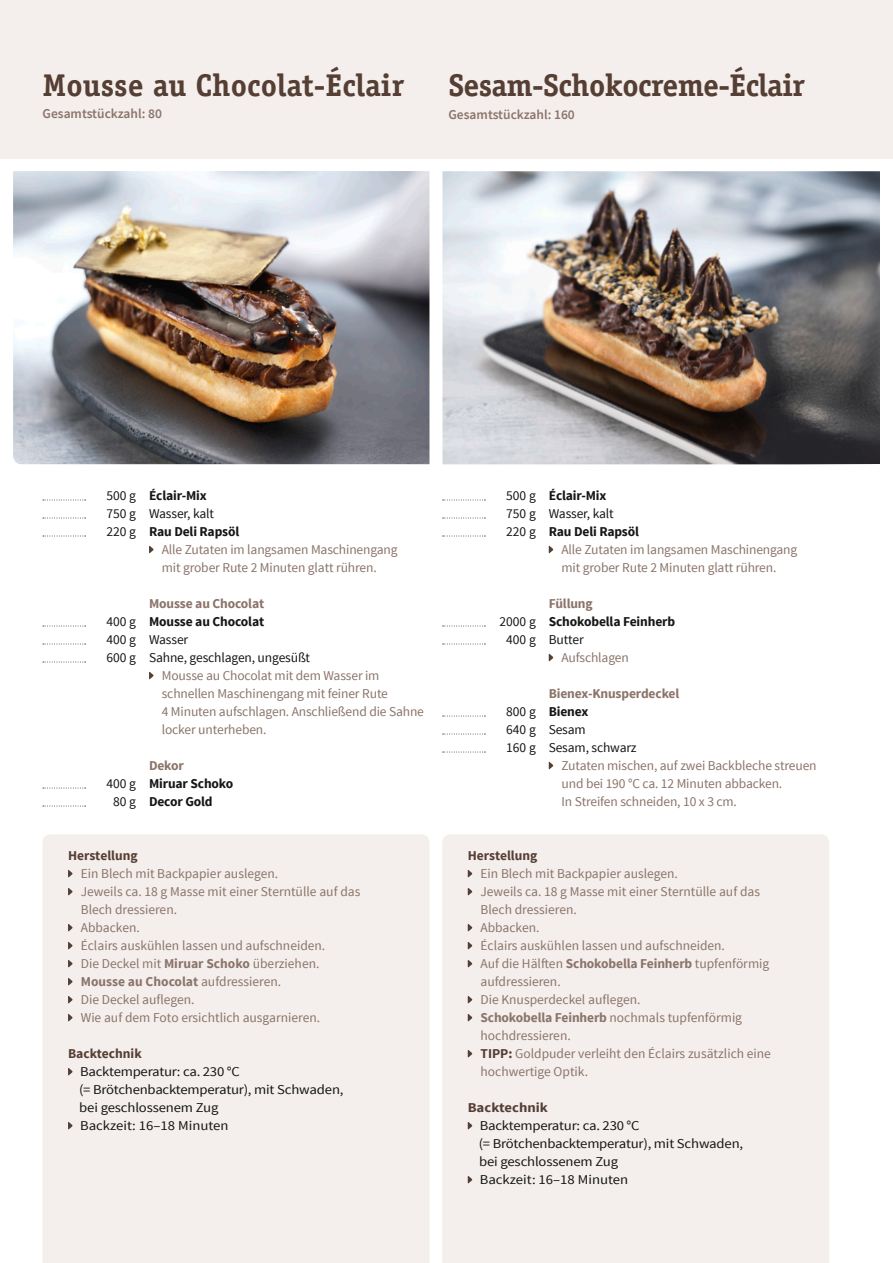
<style>
.page{position:relative;width:893px;height:1263px;background:#fff}
.page>*{position:absolute;margin:0;border:0;box-sizing:border-box;transform-origin:0 0}
.Headline_Rezept_21_2{font:700 31.5px "Officina Serif";letter-spacing:-.02em;color:#553e34}
.Headline_Rezept_21_2-2{font:700 31.5px "Officina Serif";color:#553e34}
.Herstellung_Aufzaehl{font:13.5px/18px "Source Sans Pro";letter-spacing:-.005em;color:#8b746a}
.Mengenangaben_Rezept{font:13.5px/18px "Source Sans Pro";letter-spacing:-.01em;color:#151616;scale:1.09 1}
.Mengenangaben_Rezept-2{font:13.5px/18px "Source Sans Pro";letter-spacing:-.01em;color:#151616}
.t1{font:700 13.5px "Source Sans Pro";letter-spacing:-.01em;color:#151616}
.Herstellung_Aufzaehl-2{font:700 13.5px "Source Sans Pro";letter-spacing:-.01em;color:#8b746a}
.Subhead_Rezept_9_15{font:600 13.5px "Source Sans Pro";color:#8b746a}
.Herstellung_Headline{font:700 13.5px "Source Sans Pro";color:#553e34}
.Herstellung_Headline-2{font:700 13.5px "Source Sans Pro";color:#553e34;scale:1.09 1}
.s1{font-weight:700}
.s2{font-weight:400}
.s3{font-weight:700;color:#553e34}
</style>
<div class="page">
<div style="left:43px;top:834px;width:386px;height:429px;background:#f4efec"></div>
<div style="left:442px;top:834px;width:387px;height:429px;background:#f4efec"></div>
<div style="left:0;top:0;width:893px;height:158px;background:#f4efec"></div>
<img style="left:13px;top:171px;width:416px;height:293px">
<img style="left:442px;top:171px;width:438px;height:293px">
<svg style="left:149px;top:545px;width:5px;height:9px"></svg>
<svg style="left:149px;top:671px;width:5px;height:9px"></svg>
<svg style="left:549px;top:545px;width:5px;height:9px"></svg>
<svg style="left:549px;top:653px;width:5px;height:9px"></svg>
<svg style="left:549px;top:761px;width:5px;height:9px"></svg>
<svg style="left:43px;top:500px;width:43px;height:1px"></svg>
<svg style="left:43px;top:518px;width:43px;height:1px"></svg>
<svg style="left:43px;top:536px;width:43px;height:1px"></svg>
<svg style="left:43px;top:626px;width:43px;height:1px"></svg>
<svg style="left:43px;top:644px;width:43px;height:1px"></svg>
<svg style="left:43px;top:662px;width:43px;height:1px"></svg>
<svg style="left:43px;top:788px;width:43px;height:1px"></svg>
<svg style="left:43px;top:806px;width:43px;height:1px"></svg>
<svg style="left:443px;top:500px;width:42px;height:1px"></svg>
<svg style="left:443px;top:518px;width:42px;height:1px"></svg>
<svg style="left:443px;top:536px;width:42px;height:1px"></svg>
<svg style="left:443px;top:626px;width:42px;height:1px"></svg>
<svg style="left:443px;top:644px;width:42px;height:1px"></svg>
<svg style="left:443px;top:716px;width:42px;height:1px"></svg>
<svg style="left:443px;top:734px;width:42px;height:1px"></svg>
<svg style="left:443px;top:752px;width:42px;height:1px"></svg>
<svg style="left:68px;top:869px;width:5px;height:9px"></svg>
<svg style="left:68px;top:887px;width:5px;height:9px"></svg>
<svg style="left:68px;top:923px;width:5px;height:9px"></svg>
<svg style="left:68px;top:941px;width:5px;height:9px"></svg>
<svg style="left:68px;top:959px;width:5px;height:9px"></svg>
<svg style="left:68px;top:977px;width:5px;height:9px"></svg>
<svg style="left:68px;top:995px;width:5px;height:9px"></svg>
<svg style="left:68px;top:1013px;width:5px;height:9px"></svg>
<svg style="left:68px;top:1067px;width:5px;height:9px"></svg>
<svg style="left:68px;top:1121px;width:5px;height:9px"></svg>
<svg style="left:468px;top:869px;width:5px;height:9px"></svg>
<svg style="left:468px;top:887px;width:5px;height:9px"></svg>
<svg style="left:468px;top:923px;width:5px;height:9px"></svg>
<svg style="left:468px;top:941px;width:5px;height:9px"></svg>
<svg style="left:468px;top:959px;width:5px;height:9px"></svg>
<svg style="left:468px;top:995px;width:5px;height:9px"></svg>
<svg style="left:468px;top:1013px;width:5px;height:9px"></svg>
<svg style="left:468px;top:1049px;width:5px;height:9px"></svg>
<svg style="left:468px;top:1121px;width:5px;height:9px"></svg>
<svg style="left:468px;top:1175px;width:5px;height:9px"></svg>
<p class="Headline_Rezept_21_2-2" style="left:43px;top:65px;width:363px">Mousse au Chocolat-Éclair</p>
<p class="Subhead_Rezept_9_15" style="left:43px;top:105px;width:121px">Gesamtstückzahl: 80</p>
<p class="Headline_Rezept_21_2" style="left:448px;top:66px;width:358px">Sesam-Schokocreme-Éclair</p>
<p class="Subhead_Rezept_9_15" style="left:448px;top:105px;width:128px">Gesamtstückzahl: 160</p>
<p class="Mengenangaben_Rezept-2" style="left:106px;top:487px;width:31px">500 g</p>
<p class="Mengenangaben_Rezept-2" style="left:106px;top:505px;width:31px">750 g</p>
<p class="Mengenangaben_Rezept-2" style="left:106px;top:523px;width:31px">220 g</p>
<p class="Mengenangaben_Rezept-2" style="left:106px;top:613px;width:31px">400 g</p>
<p class="Mengenangaben_Rezept-2" style="left:106px;top:631px;width:31px">400 g</p>
<p class="Mengenangaben_Rezept-2" style="left:106px;top:649px;width:31px">600 g</p>
<p class="Mengenangaben_Rezept-2" style="left:106px;top:775px;width:31px">400 g</p>
<p class="Mengenangaben_Rezept-2" style="left:113px;top:793px;width:24px">80 g</p>
<p class="t1" style="left:149px;top:487px;width:59px">Éclair-Mix</p>
<p class="Mengenangaben_Rezept-2" style="left:149px;top:505px;width:67px">Wasser, kalt</p>
<p class="t1" style="left:149px;top:523px;width:92px">Rau Deli Rapsöl</p>
<p class="Herstellung_Aufzaehl" style="left:162px;top:541px;width:237px">Alle Zutaten im langsamen Maschinengang mit grober Rute 2 Minuten glatt rühren.</p>
<p class="Herstellung_Aufzaehl-2" style="left:149px;top:595px;width:117px">Mousse au Chocolat</p>
<p class="t1" style="left:149px;top:613px;width:117px">Mousse au Chocolat</p>
<p class="Mengenangaben_Rezept-2" style="left:149px;top:631px;width:41px">Wasser</p>
<p class="Mengenangaben_Rezept-2" style="left:149px;top:649px;width:162px">Sahne, geschlagen, ungesüßt</p>
<p class="Herstellung_Aufzaehl" style="left:162px;top:667px;width:264px">Mousse au Chocolat mit dem Wasser im schnellen Maschinengang mit feiner Rute<br>4 Minuten aufschlagen. Anschließend die Sahne locker unterheben.</p>
<p class="Herstellung_Aufzaehl-2" style="left:149px;top:757px;width:36px">Dekor</p>
<p class="t1" style="left:149px;top:775px;width:86px">Miruar Schoko</p>
<p class="t1" style="left:149px;top:793px;width:65px">Decor Gold</p>
<p class="Herstellung_Headline" style="left:68px;top:847px;width:71px">Herstellung</p>
<p class="Herstellung_Aufzaehl" style="left:81px;top:865px;width:199px">Ein Blech mit Backpapier auslegen.</p>
<p class="Herstellung_Aufzaehl" style="left:81px;top:883px;width:281px">Jeweils ca. 18 g Masse mit einer Sterntülle auf das<br>Blech dressieren.</p>
<p class="Herstellung_Aufzaehl" style="left:81px;top:919px;width:61px">Abbacken.</p>
<p class="Herstellung_Aufzaehl" style="left:81px;top:937px;width:246px">Éclairs auskühlen lassen und aufschneiden.</p>
<p class="Herstellung_Aufzaehl" style="left:81px;top:955px;width:240px">Die Deckel mit <span class="s1">Miruar Schoko</span> überziehen.</p>
<p class="Herstellung_Aufzaehl-2" style="left:81px;top:973px;width:202px">Mousse au Chocolat <span class="s2">aufdressieren.</span></p>
<p class="Herstellung_Aufzaehl" style="left:81px;top:991px;width:115px">Die Deckel auflegen.</p>
<p class="Herstellung_Aufzaehl" style="left:81px;top:1009px;width:241px">Wie auf dem Foto ersichtlich ausgarnieren.</p>
<p class="Herstellung_Headline" style="left:68px;top:1045px;width:75px">Backtechnik</p>
<p class="Mengenangaben_Rezept" style="left:79px;top:1063px;width:244px">Backtemperatur: ca. 230 °C<br>(= Brötchenbacktemperatur), mit Schwaden, bei geschlossenem Zug</p>
<p class="Mengenangaben_Rezept" style="left:80px;top:1117px;width:138px">Backzeit: 16–18 Minuten</p>
<p class="Mengenangaben_Rezept-2" style="left:506px;top:487px;width:31px">500 g</p>
<p class="Mengenangaben_Rezept-2" style="left:506px;top:505px;width:31px">750 g</p>
<p class="Mengenangaben_Rezept-2" style="left:506px;top:523px;width:31px">220 g</p>
<p class="Mengenangaben_Rezept-2" style="left:499px;top:613px;width:38px">2000 g</p>
<p class="Mengenangaben_Rezept-2" style="left:506px;top:631px;width:31px">400 g</p>
<p class="Mengenangaben_Rezept-2" style="left:506px;top:703px;width:31px">800 g</p>
<p class="Mengenangaben_Rezept-2" style="left:506px;top:721px;width:31px">640 g<br>160 g</p>
<p class="t1" style="left:549px;top:487px;width:59px">Éclair-Mix</p>
<p class="Mengenangaben_Rezept-2" style="left:549px;top:505px;width:67px">Wasser, kalt</p>
<p class="t1" style="left:549px;top:523px;width:92px">Rau Deli Rapsöl</p>
<p class="Herstellung_Aufzaehl" style="left:561px;top:541px;width:237px">Alle Zutaten im langsamen Maschinengang mit grober Rute 2 Minuten glatt rühren.</p>
<p class="Herstellung_Aufzaehl-2" style="left:549px;top:595px;width:45px">Füllung</p>
<p class="t1" style="left:549px;top:613px;width:128px">Schokobella Feinherb</p>
<p class="Mengenangaben_Rezept-2" style="left:549px;top:631px;width:36px">Butter</p>
<p class="Herstellung_Aufzaehl" style="left:561px;top:649px;width:69px">Aufschlagen</p>
<p class="Herstellung_Aufzaehl-2" style="left:549px;top:685px;width:132px">Bienex-Knusperdeckel</p>
<p class="t1" style="left:549px;top:703px;width:41px">Bienex</p>
<p class="Mengenangaben_Rezept-2" style="left:549px;top:721px;width:39px">Sesam</p>
<p class="Mengenangaben_Rezept-2" style="left:549px;top:739px;width:89px">Sesam, schwarz</p>
<p class="Herstellung_Aufzaehl" style="left:561px;top:757px;width:257px">Zutaten mischen, auf zwei Backbleche streuen und bei 190 °C ca. 12 Minuten abbacken.<br>In Streifen schneiden, 10 x 3 cm.</p>
<p class="Herstellung_Headline" style="left:468px;top:847px;width:71px">Herstellung</p>
<p class="Herstellung_Aufzaehl" style="left:480px;top:865px;width:199px">Ein Blech mit Backpapier auslegen.</p>
<p class="Herstellung_Aufzaehl" style="left:480px;top:883px;width:281px">Jeweils ca. 18 g Masse mit einer Sterntülle auf das<br>Blech dressieren.</p>
<p class="Herstellung_Aufzaehl" style="left:480px;top:919px;width:61px">Abbacken.</p>
<p class="Herstellung_Aufzaehl" style="left:480px;top:937px;width:246px">Éclairs auskühlen lassen und aufschneiden.</p>
<p class="Herstellung_Aufzaehl" style="left:480px;top:955px;width:290px">Auf die Hälften <span class="s1">Schokobella Feinherb</span> tupfenförmig aufdressieren.</p>
<p class="Herstellung_Aufzaehl" style="left:480px;top:991px;width:161px">Die Knusperdeckel auflegen.</p>
<p class="Herstellung_Aufzaehl" style="left:480px;top:1009px;width:263px"><span class="s1">Schokobella Feinherb</span> nochmals tupfenförmig hochdressieren.</p>
<p class="Herstellung_Aufzaehl" style="left:480px;top:1045px;width:292px"><span class="s3">TIPP:</span> Goldpuder verleiht den Éclairs zusätzlich eine hochwertige Optik.</p>
<p class="Herstellung_Headline-2" style="left:468px;top:1099px;width:75px">Backtechnik</p>
<p class="Mengenangaben_Rezept" style="left:479px;top:1117px;width:244px">Backtemperatur: ca. 230 °C<br>(= Brötchenbacktemperatur), mit Schwaden, bei geschlossenem Zug</p>
<p class="Mengenangaben_Rezept" style="left:480px;top:1171px;width:138px">Backzeit: 16–18 Minuten</p>
</div>
